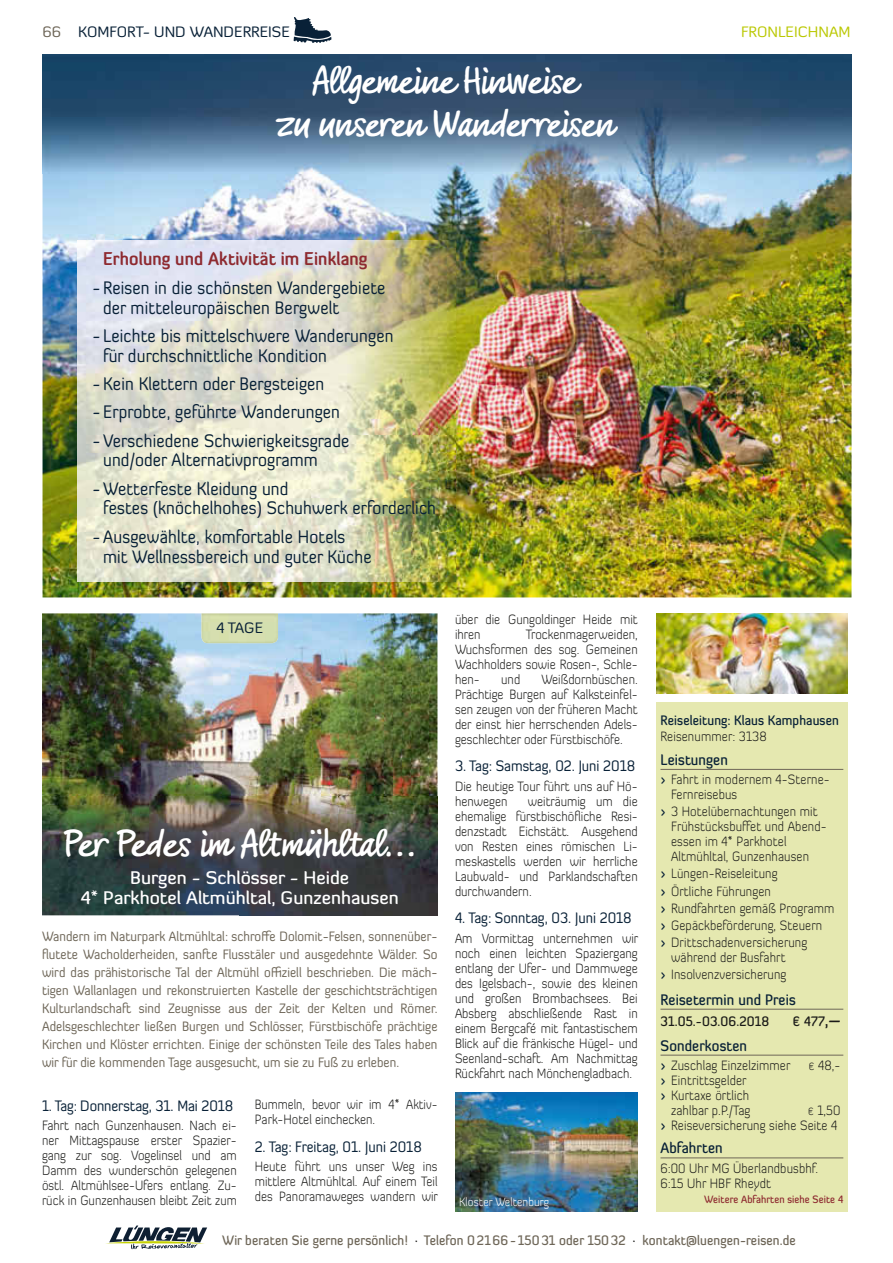
<style>
.page{position:relative;width:893px;height:1263px;background:#fff}
.page>*{position:absolute;margin:0;border:0;box-sizing:border-box;transform-origin:0 0}
.t1{font:500 39px/42.9px "Thomas Script";letter-spacing:-.01em;color:#fff;text-align:center;scale:.95 1}
.t2{font:500 39px "Thomas Script";letter-spacing:-.01em;color:#fff}
.t3{font:18px/19.8px "Diavlo";letter-spacing:.01em;color:#092137;scale:.9 1}
.t4{font:500 18px/19.8px "Diavlo";color:#fff;text-align:center}
.t5{font:700 18px "Diavlo";letter-spacing:.01em;color:#8e2a30;scale:.9 1}
.t6{font:15px "Diavlo";color:#092137;scale:.9 1}
.t7{font:500 15px "Diavlo";letter-spacing:.01em;color:#092137;scale:.9 1}
.t8{font:15px "Diavlo";color:#092137}
.t9{font:15px "Diavlo";color:#092137;scale:.88 1}
.t10{font:15px "Diavlo";color:#bac802}
.t11{font:300 13.5px/15px "Diavlo";color:#1a1a18;text-align:justify;scale:.9 1}
.t12{font:13.5px/18px "Diavlo";letter-spacing:.005em;color:#6e6658;text-align:justify;scale:.9 1}
.t13{font:500 13.5px "Diavlo";letter-spacing:.01em;color:#6e6658;scale:.9 1}
.t14{font:300 13.5px/15px "Diavlo";color:#1a1a18;scale:.88 1}
.t15{font:500 13.5px "Diavlo";letter-spacing:.01em;color:#092137;scale:.9 1}
.t16{font:500 13.5px "Diavlo";letter-spacing:.01em;color:#1a1a18;scale:.9 1}
.t17{font:300 12px "Diavlo";letter-spacing:.01em;color:#fff;scale:.9 1}
.t18{font:500 10.5px "Diavlo";letter-spacing:.01em;color:#8e2a30;scale:.9 1}
.s1{color:#6e6658}
.s2{font-weight:500;color:#092137}
.s3{font-size:18px}
.s4{font-size:10.5px}
.s5{color:#1a1a18}
</style>
<div class="page">
<svg style="left:106px;top:1225px;width:101px;height:25px"></svg>
<img style="left:43px;top:173px;width:808px;height:424px">
<img style="left:42px;top:613px;width:395px;height:183px">
<img style="left:43px;top:54px;width:808px;height:119px">
<img style="left:42px;top:796px;width:395px;height:119px">
<img style="left:201px;top:613px;width:77px;height:30px">
<div style="left:656px;top:703px;width:192px;height:509px;background:#e5e8b0"></div>
<hr style="left:660px;top:769px;width:183px;height:1px;background:#6e6658">
<hr style="left:660px;top:1009px;width:183px;height:1px;background:#6e6658">
<hr style="left:660px;top:1055px;width:183px;height:1px;background:#6e6658">
<hr style="left:660px;top:1158px;width:183px;height:1px;background:#6e6658">
<img style="left:455px;top:1093px;width:183px;height:119px">
<svg style="left:294px;top:17px;width:37px;height:26px"></svg>
<img style="left:656px;top:613px;width:192px;height:80px">
<img style="left:78px;top:240px;width:377px;height:341px">
<p class="t8" style="left:43px;top:22px;width:249px"><span class="s1">66</span> KOMFORT- UND WANDERREISE</p>
<h1 class="t1" style="left:275px;top:58px;width:358px">Allgemeine Hinweise<br>zu unseren Wanderreisen</h1>
<h2 class="t5" style="left:103px;top:248px;width:295px">Erholung und Aktivität im Einklang</h2>
<h2 class="t3" style="left:103px;top:277px;width:315px;text-indent:-11px">- Reisen in die schönsten Wandergebiete der mitteleuropäischen Bergwelt</h2>
<h2 class="t3" style="left:103px;top:325px;width:324px;text-indent:-11px">- Leichte bis mittelschwere Wanderungen für durchschnittliche Kondition</h2>
<h2 class="t3" style="left:92px;top:373px;width:259px">- Kein Klettern oder Bergsteigen</h2>
<h2 class="t3" style="left:92px;top:402px;width:277px">- Erprobte, geführte Wanderungen</h2>
<h2 class="t3" style="left:103px;top:430px;width:275px;text-indent:-11px">- Verschiedene Schwierigkeitsgrade und/oder Alternativprogramm</h2>
<h2 class="t3" style="left:103px;top:478px;width:371px;text-indent:-11px">- Wetterfeste Kleidung und<br>festes (knöchelhohes) Schuhwerk erforderlich</h2>
<h2 class="t3" style="left:103px;top:526px;width:300px;text-indent:-11px">- Ausgewählte, komfortable Hotels mit Wellnessbereich und guter Küche</h2>
<p class="t10" style="left:741px;top:22px;width:111px">FRONLEICHNAM</p>
<p class="t8" style="left:216px;top:618px;width:48px">4 TAGE</p>
<h1 class="t2" style="left:63px;top:812px;width:354px">Per Pedes im Altmühltal…</h1>
<h2 class="t4" style="left:81px;top:867px;width:319px">Burgen - Schlösser - Heide<br>4* Parkhotel Altmühltal, Gunzenhausen</h2>
<p class="t12" style="left:42px;top:927px;width:441px">Wandern im Naturpark Altmühltal: schroffe Dolomit-Felsen, sonnenüber&shy;flutete Wacholderheiden, sanfte Flusstäler und ausgedehnte Wälder. So wird das prähistorische Tal der Altmühl offiziell beschrieben. Die mäch&shy;tigen Wallanlagen und rekonstruierten Kastelle der geschichtsträchtigen Kulturlandschaft sind Zeugnisse aus der Zeit der Kelten und Römer.<br>Adelsgeschlechter ließen Burgen und Schlösser, Fürstbischöfe prächtige Kirchen und Klöster errichten. Einige der schönsten Teile des Tales haben wir für die kommenden Tage ausgesucht, um sie zu Fuß zu erleben.</p>
<p class="t9" style="left:42px;top:1096px;width:219px">1. Tag: Donnerstag, 31. Mai 2018</p>
<p class="t11" style="left:42px;top:1117px;width:218px">Fahrt nach Gunzenhausen. Nach ei&shy;ner Mittagspause erster Spazier&shy;gang zur sog. Vogelinsel und am Damm des wunderschön gelegenen östl. Altmühlsee-Ufers entlang. Zu&shy;rück in Gunzenhausen bleibt Zeit zum</p>
<p class="t14" style="left:255px;top:1097px;width:209px">Bummeln, bevor wir im 4* Aktiv-<br>Park-Hotel einchecken.</p>
<p class="t6" style="left:255px;top:1137px;width:187px">2. Tag: Freitag, 01. Juni 2018</p>
<p class="t11" style="left:255px;top:1159px;width:205px">Heute führt uns unser Weg ins mittlere Altmühltal. Auf einem Teil des Panoramaweges wandern wir</p>
<p class="t11" style="left:455px;top:611px;width:205px">über die Gungoldinger Heide mit ihren</p>
<p class="t11" style="left:455px;top:626px;width:205px;text-indent:71px">Trockenmagerweiden, Wuchsformen des sog. Gemeinen Wachholders sowie Rosen-, Schle&shy;hen-</p>
<p class="t11" style="left:455px;top:671px;width:205px;text-indent:87px">Weißdornbüschen.<br>Prächtige Burgen auf Kalksteinfel&shy;sen zeugen von der früheren Macht der einst hier herrschenden Adels&shy;geschlechter oder Fürstbischöfe.</p>
<p class="t6" style="left:455px;top:757px;width:202px">3. Tag: Samstag, 02. Juni 2018</p>
<p class="t11" style="left:455px;top:778px;width:205px">Die heutige Tour führt uns auf Hö&shy;henwegen</p>
<p class="t11" style="left:501px;top:671px;width:23px">und</p>
<p class="t11" style="left:455px;top:793px;width:205px;text-indent:73px">weiträumig um die ehemalige fürstbischöfliche Resi&shy;denzstadt Eichstätt. Ausgehend von Resten eines römischen Li&shy;meskastells werden wir herrliche Laubwald- und Parklandschaften durchwandern.</p>
<p class="t6" style="left:455px;top:909px;width:198px">4. Tag: Sonntag, 03. Juni 2018</p>
<p class="t11" style="left:455px;top:930px;width:205px">Am Vormittag unternehmen wir noch einen leichten Spaziergang entlang der Ufer- und Dammwege des Igelsbach-, sowie des kleinen und großen Brombachsees. Bei Absberg abschließende Rast in einem Bergcafé mit fantastischem Blick auf die fränkische Hügel- und Seenland-schaft. Am Nachmittag Rückfahrt nach Mönchengladbach.</p>
<p class="t15" style="left:660px;top:712px;width:200px">Reiseleitung: Klaus Kamphausen</p>
<p class="t11" style="left:660px;top:729px;width:120px">Reisenummer: 3138</p>
<p class="t7" style="left:660px;top:750px;width:76px">Leistungen</p>
<p class="t11" style="left:671px;top:772px;width:178px;text-indent:-11px"><span class="s2">&gt;</span> Fahrt in modernem 4-Sterne-<br>Fernreisebus</p>
<p class="t11" style="left:671px;top:804px;width:174px;text-align:left;text-indent:-11px"><span class="s2">&gt;</span> 3 Hotelübernachtungen mit<br>Frühstücksbuffet und Abend&shy;essen im 4* Parkhotel<br>Altmühltal, Gunzenhausen</p>
<p class="t11" style="left:660px;top:865px;width:195px;line-height:17.1px;text-align:left"><span class="s2">&gt;</span> Lüngen-Reiseleitung<br><span class="s2">&gt;</span> Örtliche Führungen<br><span class="s2">&gt;</span> Rundfahrten gemäß Programm <span class="s2">&gt;</span> Gepäckbeförderung, Steuern<br><span class="s2">&gt;</span> Drittschadenversicherung</p>
<p class="t11" style="left:660px;top:949px;width:141px;line-height:17.1px;text-align:right">während der Busfahrt<br><span class="s2">&gt;</span> Insolvenzversicherung</p>
<p class="t7" style="left:660px;top:990px;width:152px">Reisetermin und Preis</p>
<p class="t16" style="left:660px;top:1013px;width:123px">31.05.-03.06.2018</p>
<p class="t16" style="left:793px;top:1013px;width:54px">€ 477<span class="s3">,–</span></p>
<p class="t7" style="left:660px;top:1036px;width:98px">Sonderkosten</p>
<p class="t11" style="left:660px;top:1057px;width:146px"><span class="s2">&gt;</span> Zuschlag Einzelzimmer</p>
<p class="t11" style="left:809px;top:1057px;width:37px"><span class="s4">€</span> 48,-</p>
<p class="t11" style="left:660px;top:1072px;width:101px;text-align:right"><span class="s2">&gt;</span> Eintrittsgelder <span class="s2">&gt;</span> Kurtaxe örtlich zahlbar p.P./Tag</p>
<p class="t11" style="left:660px;top:1102px;width:202px;text-align:right"><span class="s4">€</span> 1,50<br><span class="s2">&gt;</span> Reiseversicherung siehe Seite 4</p>
<p class="t7" style="left:660px;top:1139px;width:71px">Abfahrten</p>
<p class="t11" style="left:660px;top:1160px;width:177px">6:00 Uhr MG Überlandbusbhf.<br>6:15 Uhr HBF Rheydt</p>
<p class="t17" style="left:459px;top:1194px;width:101px">Kloster Weltenburg</p>
<p class="t18" style="left:704px;top:1192px;width:156px">Weitere Abfahrten siehe Seite 4</p>
<p class="t13" style="left:222px;top:1231px;width:639px">Wir beraten Sie gerne persönlich! <span class="s5">·</span> Telefon 0 21 66 - 150 31 oder 150 32 <span class="s5">·</span> kontakt@luengen-reisen.de</p>
</div>
